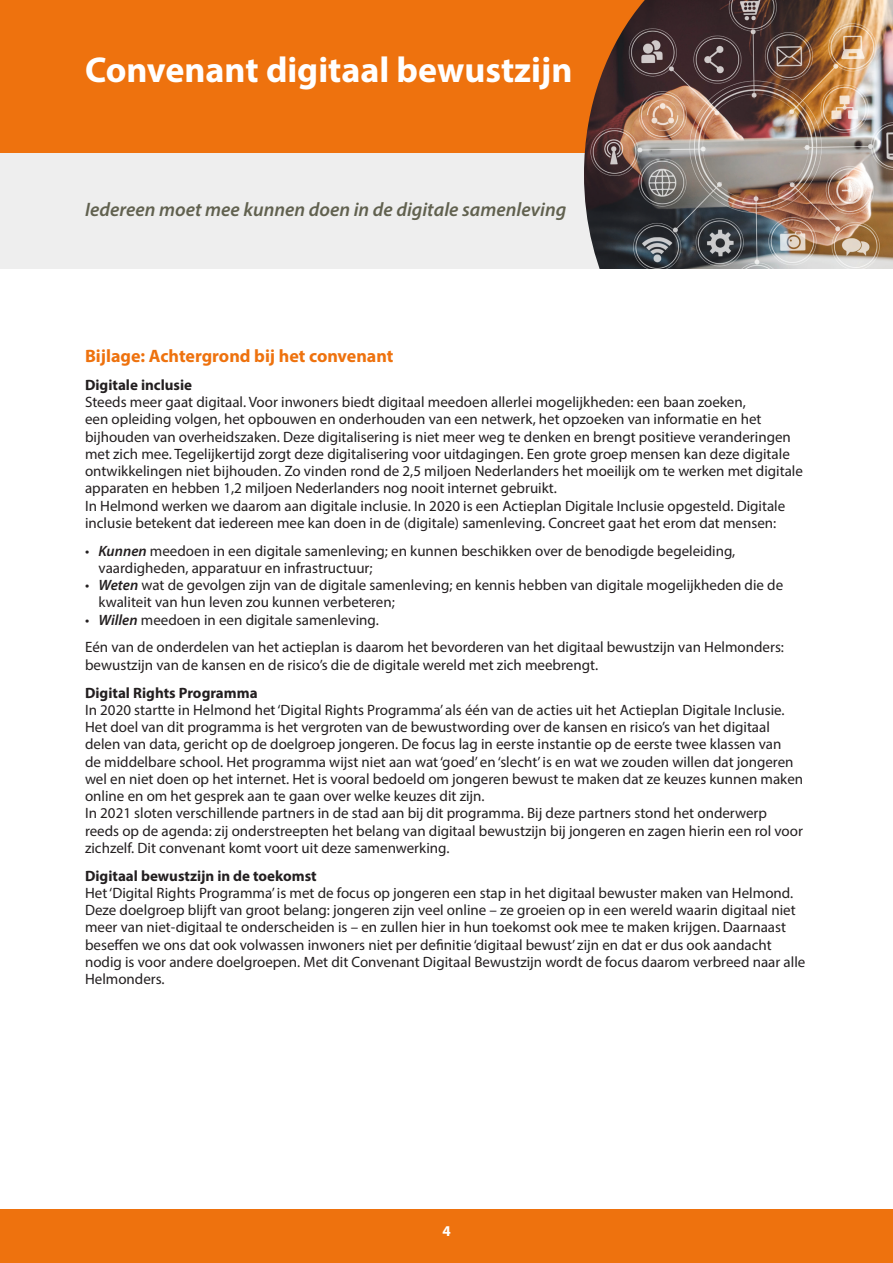
<style>
.page{position:relative;width:893px;height:1263px;background:#fff}
.page>*{position:absolute;margin:0;border:0;box-sizing:border-box;transform-origin:0 0}
.t1{font:700 36px "Myriad Pro";color:#fff}
.t2{font:italic 600 19.5px "Myriad Pro";color:#61614f}
.kop{font:700 18px "Myriad Pro";color:#ee720e}
.platte_tekst{font:15px/17.2px "Myriad Pro";color:#231f20}
.platte_tekst-2{font:700 15px "Myriad Pro";color:#231f20}
.t3{font:700 15px "Myriad Pro";color:#fff}
.s1{font-weight:600;font-style:italic}
</style>
<div class="page">
<div style="left:0;top:1210px;width:893px;height:53px;background:#ee720e"></div>
<div style="left:0;top:152px;width:893px;height:117px;background:#eee"></div>
<div style="left:0;top:0;width:680px;height:152px;background:#ee720e"></div>
<img style="left:584px;top:0;width:309px;height:269px">
<h1 class="t1" style="left:85px;top:47px;width:489px">Convenant digitaal bewustzijn</h1>
<h2 class="t2" style="left:85px;top:197px;width:483px">Iedereen moet mee kunnen doen in de digitale samenleving</h2>
<p class="kop" style="left:85px;top:344px;width:310px">Bijlage: Achtergrond bij het convenant</p>
<p class="platte_tekst-2" style="left:85px;top:375px;width:109px">Digitale inclusie</p>
<p class="platte_tekst" style="left:85px;top:393px;width:719px">Steeds meer gaat digitaal. Voor inwoners biedt digitaal meedoen allerlei mogelijkheden: een baan zoeken,<br>een opleiding volgen, het opbouwen en onderhouden van een netwerk, het opzoeken van informatie en het bijhouden van overheidszaken. Deze digitalisering is niet meer weg te denken en brengt positieve veranderingen met zich mee. Tegelijkertijd zorgt deze digitalisering voor uitdagingen. Een grote groep mensen kan deze digitale ontwikkelingen niet bijhouden. Zo vinden rond de 2,5 miljoen Nederlanders het moeilijk om te werken met digitale apparaten en hebben 1,2 miljoen Nederlanders nog nooit internet gebruikt.</p>
<p class="platte_tekst" style="left:85px;top:497px;width:702px">In Helmond werken we daarom aan digitale inclusie. In 2020 is een Actieplan Digitale Inclusie opgesteld. Digitale inclusie betekent dat iedereen mee kan doen in de (digitale) samenleving. Concreet gaat het erom dat mensen:</p>
<p class="platte_tekst" style="left:85px;top:542px;width:652px">• <span class="s1">Kunnen</span> meedoen in een digitale samenleving; en kunnen beschikken over de benodigde begeleiding,</p>
<p class="platte_tekst" style="left:99px;top:559px;width:276px">vaardigheden, apparatuur en infrastructuur;</p>
<p class="platte_tekst" style="left:85px;top:576px;width:700px">• <span class="s1">Weten</span> wat de gevolgen zijn van de digitale samenleving; en kennis hebben van digitale mogelijkheden die de</p>
<p class="platte_tekst" style="left:99px;top:594px;width:298px">kwaliteit van hun leven zou kunnen verbeteren;</p>
<p class="platte_tekst" style="left:85px;top:611px;width:295px">• <span class="s1">Willen</span> meedoen in een digitale samenleving.</p>
<p class="platte_tekst" style="left:85px;top:639px;width:700px">Eén van de onderdelen van het actieplan is daarom het bevorderen van het digitaal bewustzijn van Helmonders: bewustzijn van de kansen en de risico’s die de digitale wereld met zich meebrengt.</p>
<p class="platte_tekst-2" style="left:85px;top:683px;width:174px">Digital Rights Programma</p>
<p class="platte_tekst" style="left:85px;top:701px;width:720px">In 2020 startte in Helmond het ‘Digital Rights Programma’ als één van de acties uit het Actieplan Digitale Inclusie.<br>Het doel van dit programma is het vergroten van de bewustwording over de kansen en risico’s van het digitaal delen van data, gericht op de doelgroep jongeren. De focus lag in eerste instantie op de eerste twee klassen van<br>de middelbare school. Het programma wijst niet aan wat ‘goed’ en ‘slecht’ is en wat we zouden willen dat jongeren wel en niet doen op het internet. Het is vooral bedoeld om jongeren bewust te maken dat ze keuzes kunnen maken online en om het gesprek aan te gaan over welke keuzes dit zijn.</p>
<p class="platte_tekst" style="left:85px;top:804px;width:719px">In 2021 sloten verschillende partners in de stad aan bij dit programma. Bij deze partners stond het onderwerp reeds op de agenda: zij onderstreepten het belang van digitaal bewustzijn bij jongeren en zagen hierin een rol voor zichzelf. Dit convenant komt voort uit deze samenwerking.</p>
<p class="platte_tekst-2" style="left:85px;top:866px;width:233px">Digitaal bewustzijn in de toekomst</p>
<p class="platte_tekst" style="left:85px;top:884px;width:722px">Het ‘Digital Rights Programma’ is met de focus op jongeren een stap in het digitaal bewuster maken van Helmond.<br>Deze doelgroep blijft van groot belang: jongeren zijn veel online – ze groeien op in een wereld waarin digitaal niet meer van niet-digitaal te onderscheiden is – en zullen hier in hun toekomst ook mee te maken krijgen. Daarnaast beseffen we ons dat ook volwassen inwoners niet per definitie ‘digitaal bewust’ zijn en dat er dus ook aandacht nodig is voor andere doelgroepen. Met dit Convenant Digitaal Bewustzijn wordt de focus daarom verbreed naar alle Helmonders.</p>
<p class="t3" style="left:442px;top:1221px;width:10px">4</p>
</div>
